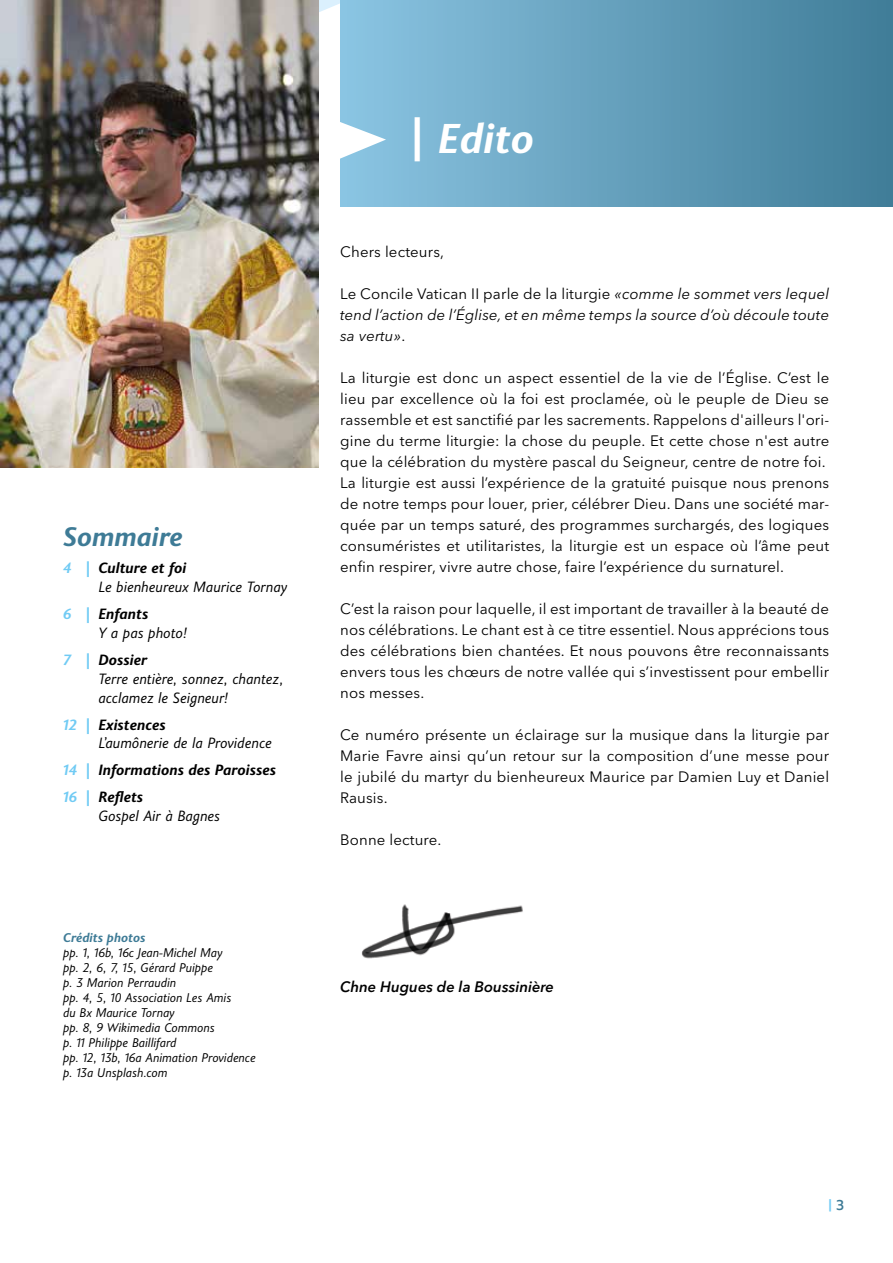
<style>
.page{position:relative;width:893px;height:1263px;background:#fff}
.page>*{position:absolute;margin:0;border:0;box-sizing:border-box;transform-origin:0 0}
.t1{font:italic 700 42px "Joanna Sans Nova";color:#fff}
.t2{font:italic 700 27px "Joanna Sans Nova";color:#3e7b96}
.t3{font:15px/21px "Avenir Next";letter-spacing:.01em;color:#000;text-align:justify}
.t4{font:italic 15px/18.9px "Joanna Sans Nova";color:#000}
.t5{font:italic 15px/21px "Avenir Next";letter-spacing:.01em;color:#000;text-align:justify}
.t6{font:italic 700 15px/27px "Joanna Sans Nova";color:#000}
.t7{font:italic 600 15px "Avenir Next";color:#000}
.t8{font:600 15px "Assemblage";color:#71cbf4}
.t9{font:italic 12.75px/15px "Joanna Sans Nova";color:#000}
.t10{font:italic 700 12.75px "Joanna Sans Nova";color:#3e7b96}
.s1{font-weight:700;color:#71cbf4}
.s2{font-weight:700}
.s3{color:#71cbf4}
.s4{font-style:normal}
.s5{color:#3e7b96}
</style>
<div class="page">
<div style="left:340px;top:0;width:553px;height:206px;background:linear-gradient(to right,#8bc5e2,#3f7c97)"></div>
<svg style="left:340px;top:121px;width:46px;height:38px"></svg>
<img style="left:0;top:0;width:319px;height:468px">
<img style="left:361px;top:904px;width:162px;height:55px">
<h2 class="t2" style="left:63px;top:517px;width:121px">Sommaire</h2>
<p class="t4" style="left:98px;top:558px;width:190px;text-indent:-35px"><span class="s1">4 |</span> <span class="s2">Culture et foi<br></span>Le bienheureux Maurice Tornay</p>
<p class="t4" style="left:98px;top:604px;width:90px;text-indent:-35px"><span class="s1">6 |</span> <span class="s2">Enfants<br></span>Y a pas photo!</p>
<p class="t4" style="left:98px;top:649px;width:187px;text-indent:-35px"><span class="s1">7 |</span> <span class="s2">Dossier<br></span>Terre entière, sonnez, chantez, acclamez le Seigneur!</p>
<p class="t4" style="left:98px;top:714px;width:175px;text-indent:-35px"><span class="s1">12 |</span> <span class="s2">Existences<br></span>L’aumônerie de la Providence</p>
<p class="t6" style="left:63px;top:756px;width:214px"><span class="s3">14 |</span> Informations des Paroisses<br><span class="s3">16 |</span> Reflets</p>
<p class="t4" style="left:98px;top:806px;width:123px">Gospel Air à Bagnes</p>
<p class="t10" style="left:63px;top:928px;width:84px">Crédits photos</p>
<p class="t9" style="left:63px;top:945px;width:194px">pp. 1, 16b, 16c Jean-Michel May<br>pp. 2, 6, 7, 15, Gérard Puippe<br>p. 3 Marion Perraudin<br>pp. 4, 5, 10 Association Les Amis<br>du Bx Maurice Tornay<br>pp. 8, 9 Wikimedia Commons<br>p. 11 Philippe Baillifard<br>pp. 12, 13b, 16a Animation Providence p. 13a Unsplash.com</p>
<h1 class="t1" style="left:408px;top:108px;width:127px">| Edito</h1>
<p class="t3" style="left:340px;top:241px;width:105px">Chers lecteurs,</p>
<p class="t5" style="left:340px;top:283px;width:491px"><span class="s4">Le Concile Vatican II parle de la liturgie</span> «comme le sommet vers lequel tend l’action de l’Église, et en même temps la source d’où découle toute sa vertu»<span class="s4">.</span></p>
<p class="t3" style="left:340px;top:367px;width:491px;text-align:left">La liturgie est donc un aspect essentiel de la vie de l’Église. C’est le lieu par excellence où la foi est proclamée, où le peuple de Dieu se rassemble et est sanctifié par les sacrements. Rappelons d'ailleurs l'ori&shy;gine du terme liturgie: la chose du peuple. Et cette chose n'est autre que la célébration du mystère pascal du Seigneur, centre de notre foi.<br>La liturgie est aussi l’expérience de la gratuité puisque nous prenons de notre temps pour louer, prier, célébrer Dieu. Dans une société mar&shy;quée par un temps saturé, des programmes surchargés, des logiques consuméristes et utilitaristes, la liturgie est un espace où l’âme peut enfin respirer, vivre autre chose, faire l’expérience du surnaturel.</p>
<p class="t3" style="left:340px;top:598px;width:490px">C’est la raison pour laquelle, il est important de travailler à la beauté de nos célébrations. Le chant est à ce titre essentiel. Nous apprécions tous des célébrations bien chantées. Et nous pouvons être reconnaissants envers tous les chœurs de notre vallée qui s’investissent pour embellir nos messes.</p>
<p class="t3" style="left:340px;top:724px;width:491px">Ce numéro présente un éclairage sur la musique dans la liturgie par Marie Favre ainsi qu’un retour sur la composition d’une messe pour le jubilé du martyr du bienheureux Maurice par Damien Luy et Daniel Rausis.</p>
<p class="t3" style="left:340px;top:829px;width:103px">Bonne lecture.</p>
<p class="t7" style="left:340px;top:974px;width:215px">Chne Hugues de la Boussinière</p>
<p class="t8" style="left:828px;top:1196px;width:18px">| <span class="s5">3</span></p>
</div>
